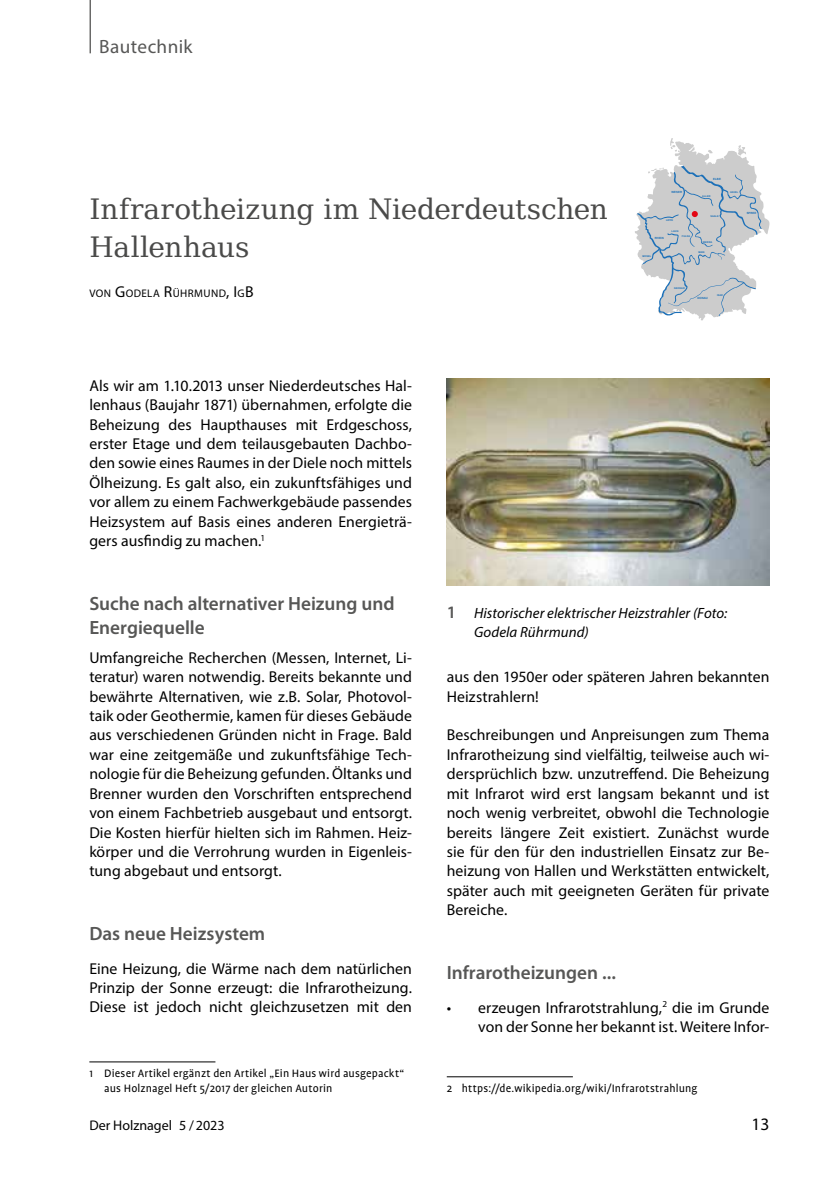
<style>
.page{position:relative;width:834px;height:1181px;background:#fff}
.page>*{position:absolute;margin:0;border:0;box-sizing:border-box;transform-origin:0 0}
.t1{font:28px/38.5px "Prima Serif BT";letter-spacing:-.005em;color:#4a4a49}
.t2{font:600 19.25px/24.5px "Myriad Pro";color:#575756}
.t3{font:19.25px "Myriad Pro";letter-spacing:.02em;color:#575756}
.t4{font:17.5px "Myriad Pro";color:#000}
.t5{font:15.75px/19.4px "Myriad Pro";letter-spacing:.005em;color:#000;text-align:justify}
.t6{font:italic 14.88px/19.2px "Myriad Pro";letter-spacing:.005em;color:#000}
.t7{font:14px "Myriad Pro";color:#000}
.t8{font:12.25px/14.9px "Profile Pro";letter-spacing:.015em;color:#000}
.t9{font:11.03px "Myriad Pro";letter-spacing:.035em;color:#000}
.t10{font:700 2.8px "Arial";color:#1c70b8}
.t11{font:700 2.45px "Arial";color:#1c70b8}
.s1{font-size:15.75px}
.s2{font-weight:600;font-style:normal;font-size:17.5px;color:#575756}
</style>
<div class="page">
<hr style="left:90px;top:0;width:1px;height:53px;background:#575756">
<hr style="left:89px;top:1061px;width:126px;height:1px;background:#000">
<hr style="left:446px;top:1076px;width:126px;height:1px;background:#000">
<img style="left:446px;top:379px;width:323px;height:206px">
<svg style="left:635px;top:138px;width:134px;height:182px"></svg>
<p class="t3" style="left:99px;top:35px;width:95px">Bautechnik</p>
<h1 class="t1" style="left:89px;top:187px;width:520px">Infrarotheizung im Niederdeutschen<br>Hallenhaus</h1>
<p class="t9" style="left:89px;top:287px;width:166px">VON <span class="s1">G</span>ODELA <span class="s1">R</span>ÜHRMUND<span class="s1">, I</span>G<span class="s1">B</span></p>
<p class="t5" style="left:89px;top:375px;width:324px">Als wir am 1.10.2013 unser Niederdeutsches Hal&shy;lenhaus (Baujahr 1871) übernahmen, erfolgte die Beheizung des Haupthauses mit Erdgeschoss, erster Etage und dem teilausgebauten Dachbo&shy;den sowie eines Raumes in der Diele noch mittels Ölheizung. Es galt also, ein zukunftsfähiges und vor allem zu einem Fachwerkgebäude passendes Heizsystem auf Basis eines anderen Energieträ&shy;gers ausfindig zu machen.<sup>1</sup></p>
<p class="t10" style="left:671px;top:190px;width:12px">WESER</p>
<p class="t11" style="left:666px;top:219px;width:9px">LIPPE</p>
<p class="t10" style="left:654px;top:236px;width:10px">RHEIN</p>
<p class="t11" style="left:642px;top:254px;width:10px">MOSEL</p>
<p class="t11" style="left:671px;top:230px;width:8px">LAHN</p>
<p class="t11" style="left:681px;top:234px;width:10px">FULDA</p>
<p class="t10" style="left:713px;top:177px;width:9px">ELBE</p>
<p class="t11" style="left:710px;top:215px;width:10px">SAALE</p>
<p class="t11" style="left:702px;top:194px;width:10px">ALLER</p>
<p class="t11" style="left:702px;top:240px;width:11px">WERRA</p>
<p class="t11" style="left:698px;top:250px;width:8px">MAIN</p>
<p class="t11" style="left:730px;top:190px;width:10px">HAVEL</p>
<p class="t10" style="left:746px;top:211px;width:11px">SPREE</p>
<p class="t11" style="left:674px;top:286px;width:12px">NECKAR</p>
<p class="t10" style="left:697px;top:296px;width:12px">DONAU</p>
<p class="t11" style="left:717px;top:293px;width:7px">ISAR</p>
<p class="t2" style="left:89px;top:590px;width:306px">Suche nach alternativer Heizung und<br>Energiequelle</p>
<p class="t5" style="left:89px;top:647px;width:324px">Umfangreiche Recherchen (Messen, Internet, Li&shy;teratur) waren notwendig. Bereits bekannte und bewährte Alternativen, wie z.B. Solar, Photovol&shy;taik oder Geothermie, kamen für dieses Gebäude aus verschiedenen Gründen nicht in Frage. Bald war eine zeitgemäße und zukunftsfähige Tech&shy;nologie für die Beheizung gefunden. Öltanks und Brenner wurden den Vorschriften entsprechend von einem Fachbetrieb ausgebaut und entsorgt.<br>Die Kosten hierfür hielten sich im Rahmen. Heiz&shy;körper und die Verrohrung wurden in Eigenleis&shy;tung abgebaut und entsorgt.</p>
<p class="t2" style="left:89px;top:920px;width:177px">Das neue Heizsystem</p>
<p class="t5" style="left:89px;top:958px;width:324px">Eine Heizung, die Wärme nach dem natürlichen Prinzip der Sonne erzeugt: die Infrarotheizung.<br>Diese ist jedoch nicht gleichzusetzen mit den</p>
<p class="t8" style="left:104px;top:1066px;width:301px;text-indent:-15px">1 Dieser Artikel ergänzt den Artikel „Ein Haus wird ausgepackt“ aus Holznagel Heft 5/2017 der gleichen Autorin</p>
<p class="t6" style="left:474px;top:603px;width:254px;text-indent:-27px"><span class="s2">1</span> Historischer elektrischer Heizstrahler (Foto:<br>Godela Rührmund)</p>
<p class="t5" style="left:446px;top:667px;width:324px">aus den 1950er oder späteren Jahren bekannten<br>Heizstrahlern!</p>
<p class="t5" style="left:446px;top:725px;width:324px">Beschreibungen und Anpreisungen zum Thema Infrarotheizung sind vielfältig, teilweise auch wi&shy;dersprüchlich bzw. unzutreffend. Die Beheizung mit Infrarot wird erst langsam bekannt und ist noch wenig verbreitet, obwohl die Technologie bereits längere Zeit existiert. Zunächst wurde sie für den für den industriellen Einsatz zur Be&shy;heizung von Hallen und Werkstätten entwickelt, später auch mit geeigneten Geräten für private Bereiche.</p>
<p class="t2" style="left:446px;top:959px;width:171px">Infrarotheizungen ...</p>
<p class="t5" style="left:446px;top:997px;width:324px;text-align:right">• erzeugen Infrarotstrahlung,<sup>2</sup> die im Grunde von der Sonne her bekannt ist. Weitere Infor-</p>
<p class="t8" style="left:446px;top:1081px;width:252px">2 https://de.wikipedia.org/wiki/Infrarotstrahlung</p>
<p class="t7" style="left:89px;top:1116px;width:137px">Der Holznagel 5 /2023</p>
<p class="t4" style="left:751px;top:1113px;width:19px">13</p>
</div>
